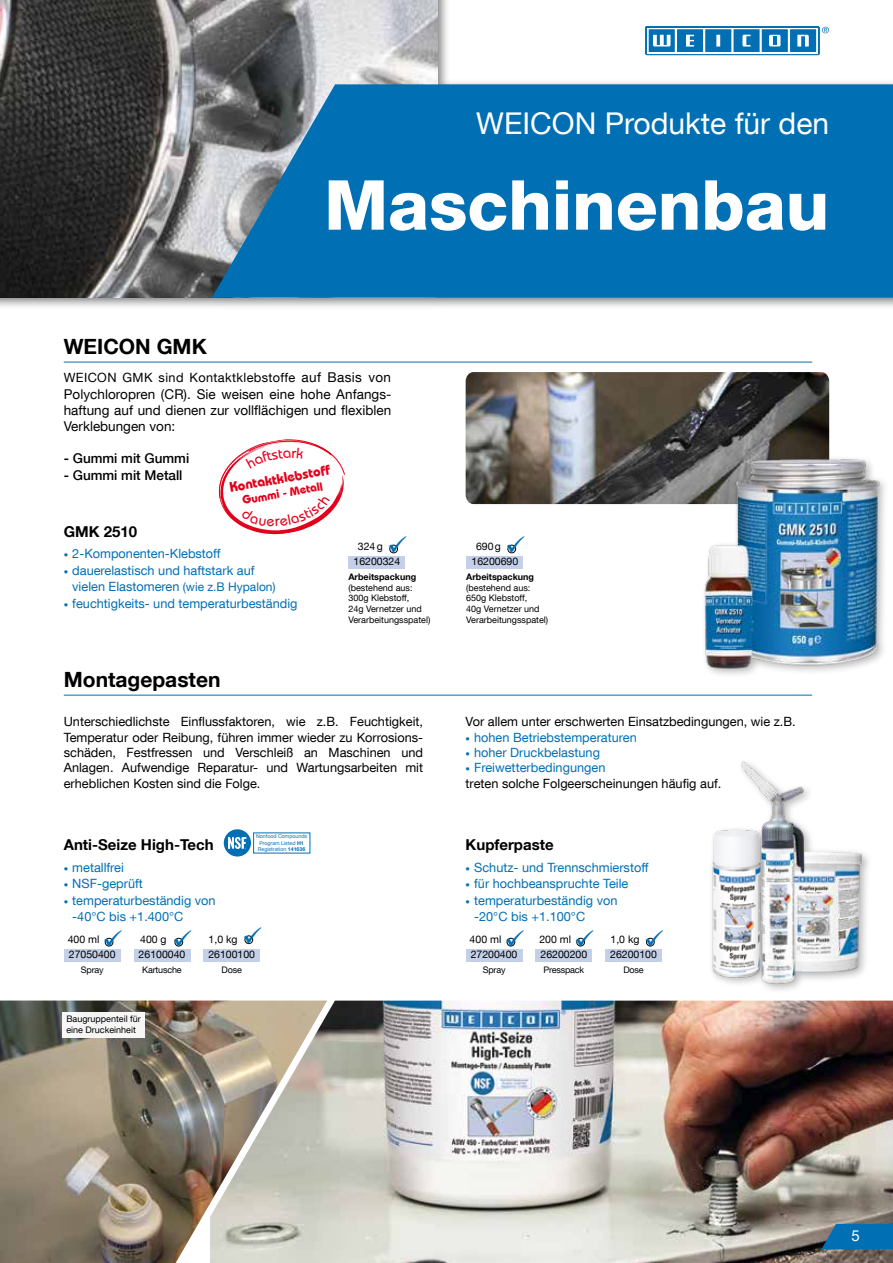
<style>
.page{position:relative;width:893px;height:1263px;background:#fff}
.page>*{position:absolute;margin:0;border:0;box-sizing:border-box;transform-origin:0 0}
.t1{font:800 69px "Helvetica Neue LT Com";color:#fff}
.t2{font:30px "Helvetica Neue LT Com";color:#fff}
.t3{font:700 21px "Helvetica Neue LT Com";color:#000}
.t4{font:700 15px "Helvetica Neue LT Com";color:#000}
.t5{font:15px "Helvetica Neue LT Com";color:#fff}
.t6{font:700 13.95px "Bauhaus IT Cby BT";color:#e2001a}
.t7{font:13.5px/16.2px "Helvetica Neue LT Com";color:#000;text-align:justify}
.t8{font:500 13.5px "Helvetica Neue LT Com";color:#000}
.t9{font:12.75px/15.3px "Helvetica Neue LT Com";color:#000;text-align:justify}
.t10{font:12.75px/16.5px "Helvetica Neue LT Com";color:#006fb4}
.t11{font:12.75px "Helvetica Neue LT Com";letter-spacing:.03em;color:#000}
.t12{font:700 12px "Bauhaus IT Cby BT";color:#e2001a}
.t13{font:10.5px/15px "Helvetica Neue LT Com";color:#000}
.t14{font:9px/10.8px "Helvetica Neue LT Com";color:#000}
.t15{font:700 9px "Helvetica Neue LT Com";color:#000}
.t16{font:9px "Helvetica Neue LT Com";letter-spacing:-.02em;color:#000}
.t17{font:5.25px/6.3px "Helvetica Neue";color:#006fb4;text-align:center}
.s1{font-size:13.5px}
.s2{font-size:9px}
.s3{font-size:12px}
.s4{font-weight:700}
.s5{color:#006fb4}
.s6{font-size:9px;color:#006fb4}
</style>
<div class="page">
<img style="left:466px;top:372px;width:363px;height:132px">
<img style="left:687px;top:452px;width:198px;height:223px">
<hr style="left:64px;top:362px;width:748px;height:1px;background:#006fb4">
<div style="left:466px;top:556px;width:57px;height:13px;background:#c3d0e8"></div>
<div style="left:348px;top:556px;width:57px;height:13px;background:#c3d0e8"></div>
<div style="left:0;top:0;width:893px;height:310px;background:#000;opacity:.5"></div>
<img style="left:0;top:0;width:438px;height:298px">
<svg style="left:212px;top:84px;width:681px;height:214px;background:#0d72b0"></svg>
<svg style="left:645px;top:26px;width:184px;height:29px"></svg>
<img style="left:0;top:1000px;width:210px;height:263px">
<div style="left:708px;top:758px;width:164px;height:236px;background:#000;opacity:.3"></div>
<img style="left:818px;top:851px;width:44px;height:121px">
<img style="left:708px;top:821px;width:30px;height:160px">
<img style="left:738px;top:758px;width:80px;height:228px">
<div style="left:507px;top:938px;width:8px;height:8px;border:1px solid #000;border-radius:50%"></div>
<div style="left:576px;top:938px;width:9px;height:8px;border:1px solid #000;border-radius:50%"></div>
<div style="left:466px;top:949px;width:57px;height:13px;background:#c3d0e8"></div>
<div style="left:535px;top:949px;width:57px;height:13px;background:#c3d0e8"></div>
<div style="left:605px;top:949px;width:57px;height:13px;background:#c3d0e8"></div>
<hr style="left:64px;top:695px;width:748px;height:1px;background:#006fb4">
<div style="left:105px;top:938px;width:8px;height:8px;border:1px solid #000;border-radius:50%"></div>
<div style="left:175px;top:938px;width:8px;height:8px;border:1px solid #000;border-radius:50%"></div>
<div style="left:64px;top:949px;width:57px;height:13px;background:#c3d0e8"></div>
<div style="left:134px;top:949px;width:56px;height:13px;background:#c3d0e8"></div>
<div style="left:203px;top:949px;width:57px;height:13px;background:#c3d0e8"></div>
<div style="left:62px;top:1012px;width:83px;height:26px;background:#f6f6f6"></div>
<img style="left:210px;top:1000px;width:683px;height:263px">
<svg style="left:821px;top:1224px;width:72px;height:25px;background:#0f70ad"></svg>
<div style="left:224px;top:829px;width:27px;height:27px;background:#006fb4;border-radius:50%"></div>
<svg style="left:228px;top:837px;width:18px;height:12px"></svg>
<hr style="left:0;top:1113px;width:2px;height:147px;background:#000;opacity:.3">
<svg style="left:218px;top:439px;width:127px;height:96px"></svg>
<svg style="left:507px;top:544px;width:10px;height:9px"></svg>
<svg style="left:389px;top:544px;width:9px;height:9px"></svg>
<svg style="left:646px;top:937px;width:9px;height:9px"></svg>
<svg style="left:244px;top:935px;width:10px;height:9px"></svg>
<h2 class="t2" style="left:476px;top:105px;width:354px">WEICON Produkte für den</h2>
<h1 class="t1" style="left:324px;top:164px;width:506px">Maschinenbau</h1>
<h3 class="t3" style="left:64px;top:333px;width:145px">WEICON GMK</h3>
<p class="t11" style="left:64px;top:370px;width:329px">WEICON GMK sind Kontaktklebstoffe <span class="s1">auf Basis von</span></p>
<p class="t7" style="left:64px;top:385px;width:329px">Polychloropren (CR). Sie weisen eine hohe Anfangs&shy;haftung auf und dienen zur vollflächigen und flexiblen Verklebungen von:</p>
<p class="t8" style="left:64px;top:450px;width:127px">- Gummi mit Gummi</p>
<p class="t8" style="left:64px;top:467px;width:120px">- Gummi mit Metall</p>
<p class="t6" style="left:228px;top:479px;width:104px;rotate:-10deg">Kontaktklebstoff</p>
<p class="t12" style="left:241px;top:493px;width:83px;rotate:-10deg">Gummi - Metall</p>
<p class="t4" style="left:64px;top:522px;width:75px">GMK 2510</p>
<p class="t10" style="left:64px;top:545px;width:158px"><span class="s2">•</span> 2-Komponenten-Klebstoff</p>
<p class="t10" style="left:72px;top:562px;width:205px;text-indent:-9px"><span class="s2">•</span> dauerelastisch und haftstark auf vielen Elastomeren <span class="s3">(wie z.B Hypalon)</span></p>
<p class="t10" style="left:64px;top:595px;width:235px"><span class="s2">•</span> feuchtigkeits- und temperaturbeständig</p>
<p class="t13" style="left:358px;top:539px;width:26px">324g</p>
<p class="t15" style="left:348px;top:571px;width:69px">Arbeitspackung</p>
<p class="t14" style="left:348px;top:582px;width:84px">(bestehend aus:<br>300g Klebstoff,<br>24g Vernetzer und<br>Verarbeitungsspatel)</p>
<p class="t13" style="left:353px;top:554px;width:48px">16200324</p>
<h3 class="t3" style="left:64px;top:667px;width:158px">Montagepasten</h3>
<p class="t9" style="left:64px;top:714px;width:361px">Unterschiedlichste Einflussfaktoren, wie z.B. Feuchtigkeit, Temperatur oder Reibung, führen immer wieder zu Korrosions&shy;schäden, Festfressen und Verschleiß an Maschinen und Anlagen. Aufwendige Reparatur- und Wartungsarbeiten mit erheblichen Kosten sind die Folge.</p>
<p class="t4" style="left:64px;top:835px;width:151px">Anti-Seize High-Tech</p>
<p class="t10" style="left:64px;top:858px;width:62px"><span class="s2">•</span> metallfrei</p>
<p class="t10" style="left:64px;top:875px;width:81px"><span class="s2">•</span> NSF-geprüft</p>
<p class="t10" style="left:72px;top:891px;width:145px;text-indent:-9px"><span class="s2">•</span> temperaturbeständig von -40°C bis +1.400°C</p>
<p class="t17" style="left:256px;top:833px;width:53px">Nonfood Compounds<br>Program Listed <span class="s4">H1<br></span>Registration <span class="s4">141636</span></p>
<p class="t13" style="left:68px;top:932px;width:100px">400 ml <span class="s5">✓</span> 400 g</p>
<p class="t13" style="left:172px;top:932px;width:67px"><span class="s5">✓</span> 1,0 kg</p>
<p class="t13" style="left:69px;top:947px;width:48px">27050400</p>
<p class="t13" style="left:139px;top:947px;width:48px">26100040</p>
<p class="t13" style="left:208px;top:947px;width:48px">26100100</p>
<p class="t14" style="left:81px;top:965px;width:24px">Spray</p>
<p class="t16" style="left:142px;top:965px;width:41px">Kartusche</p>
<p class="t14" style="left:222px;top:965px;width:22px">Dose</p>
<p class="t14" style="left:66px;top:1013px;width:76px">Baugruppenteil für eine Druckeinheit</p>
<p class="t13" style="left:476px;top:539px;width:26px">690g</p>
<p class="t15" style="left:466px;top:571px;width:69px">Arbeitspackung</p>
<p class="t14" style="left:466px;top:582px;width:84px">(bestehend aus:<br>650g Klebstoff,<br>40g Vernetzer und<br>Verarbeitungsspatel)</p>
<p class="t13" style="left:472px;top:554px;width:48px">16200690</p>
<p class="t9" style="left:466px;top:714px;width:332px">Vor allem unter erschwerten Einsatzbedingungen, wie z.B.</p>
<p class="t10" style="left:466px;top:728px;width:173px"><span class="s2">•</span> hohen Betriebstemperaturen</p>
<p class="t10" style="left:466px;top:744px;width:136px"><span class="s2">•</span> hoher Druckbelastung</p>
<p class="t9" style="left:466px;top:760px;width:257px"><span class="s6">•</span> <span class="s5">Freiwetterbedingungen<br></span>treten solche Folgeerscheinungen häufig auf.</p>
<p class="t4" style="left:466px;top:835px;width:90px">Kupferpaste</p>
<p class="t10" style="left:466px;top:858px;width:185px"><span class="s2">•</span> Schutz- und Trennschmierstoff</p>
<p class="t10" style="left:466px;top:875px;width:164px"><span class="s2">•</span> für hochbeanspruchte Teile</p>
<p class="t10" style="left:474px;top:891px;width:145px;text-indent:-9px"><span class="s2">•</span> temperaturbeständig von -20°C bis +1.100°C</p>
<p class="t13" style="left:470px;top:932px;width:103px">400 ml <span class="s5">✓</span> 200 ml<br>27200400</p>
<p class="t13" style="left:574px;top:947px;width:84px"><sup>✓</sup> 26200100</p>
<p class="t13" style="left:610px;top:932px;width:30px">1,0 kg</p>
<p class="t13" style="left:540px;top:947px;width:48px">26200200</p>
<p class="t14" style="left:483px;top:965px;width:24px">Spray</p>
<p class="t16" style="left:543px;top:965px;width:42px">Presspack</p>
<p class="t14" style="left:623px;top:965px;width:22px">Dose</p>
<p class="t5" style="left:852px;top:1226px;width:10px">5</p>
</div>
